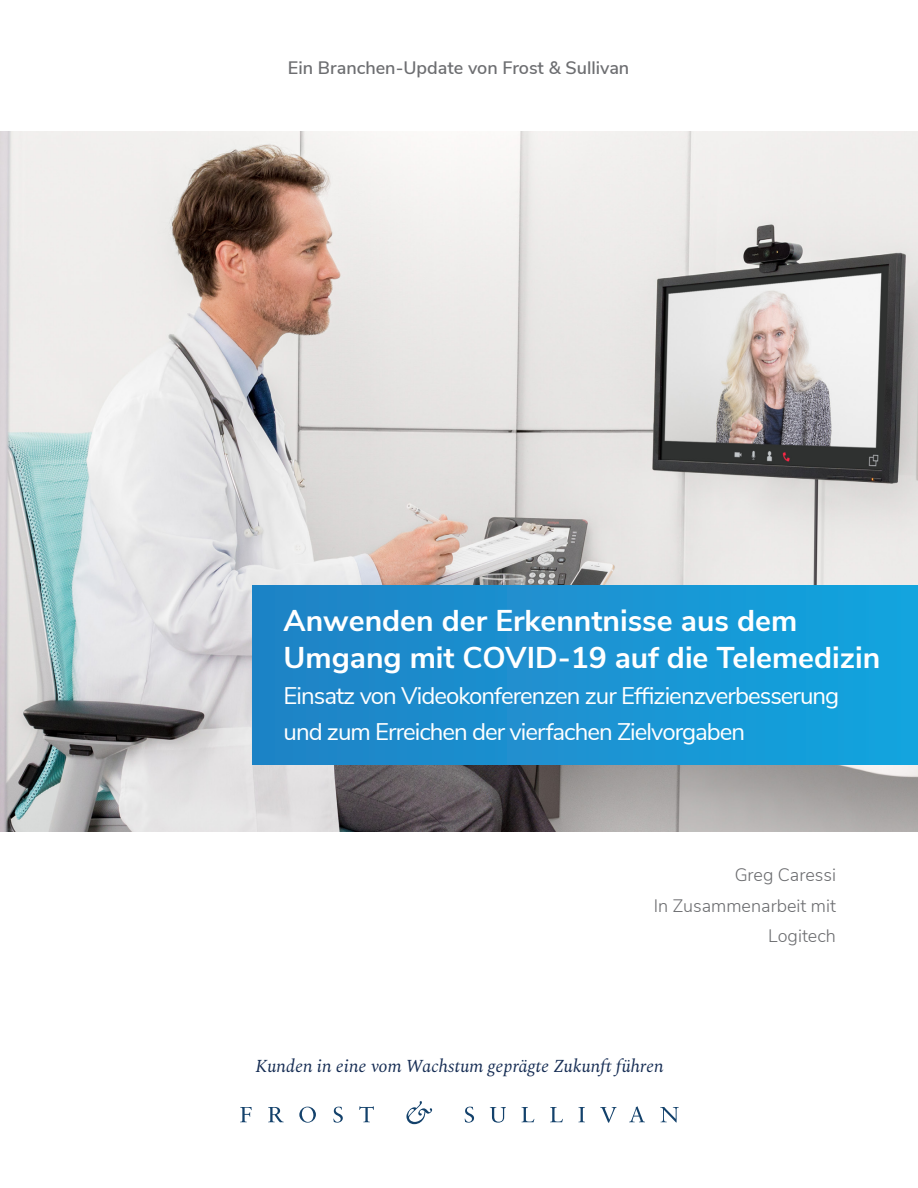
<style>
.page{position:relative;width:918px;height:1188px;background:#fff}
.page>*{position:absolute;margin:0;border:0;box-sizing:border-box;transform-origin:0 0}
.t1{font:700 30px/37.5px "Nunito Sans";color:#fff}
.t2{font:24px/36px "Nunito Sans";letter-spacing:-.04em;color:#fff}
.t3{font:italic 18px "Spectral";color:#162d54}
.t4{font:300 18px/30.8px "Nunito Sans";color:#6c6d70;text-align:right}
.t5{font:600 18px "Nunito Sans";color:#6d6e71}
</style>
<div class="page">
<img style="left:0;top:132px;width:918px;height:700px">
<div style="left:252px;top:585px;width:666px;height:180px;background:linear-gradient(to right,#2082c5,#13a4de)"></div>
<svg style="left:240px;top:1107px;width:12px;height:15px"></svg>
<svg style="left:268px;top:1107px;width:16px;height:15px"></svg>
<svg style="left:299px;top:1107px;width:17px;height:16px"></svg>
<svg style="left:333px;top:1107px;width:10px;height:16px"></svg>
<svg style="left:359px;top:1106px;width:15px;height:16px"></svg>
<svg style="left:465px;top:1107px;width:9px;height:16px"></svg>
<svg style="left:490px;top:1107px;width:16px;height:16px"></svg>
<svg style="left:522px;top:1107px;width:12px;height:15px"></svg>
<svg style="left:550px;top:1107px;width:13px;height:15px"></svg>
<svg style="left:578px;top:1107px;width:7px;height:15px"></svg>
<svg style="left:600px;top:1107px;width:17px;height:16px"></svg>
<svg style="left:629px;top:1106px;width:16px;height:16px"></svg>
<svg style="left:660px;top:1107px;width:19px;height:15px"></svg>
<svg style="left:406px;top:1101px;width:26px;height:23px"></svg>
<p class="t5" style="left:288px;top:54px;width:343px">Ein Branchen-Update von Frost &amp; Sullivan</p>
<p class="t1" style="left:284px;top:600px;width:598px">Anwenden der Erkenntnisse aus dem<br>Umgang mit COVID-19 auf die Telemedizin</p>
<p class="t2" style="left:284px;top:677px;width:557px">Einsatz von Videokonferenzen zur Effizienzverbesserung und zum Erreichen der vierfachen Zielvorgaben</p>
<p class="t4" style="left:654px;top:858px;width:184px">Greg Caressi<br>In Zusammenarbeit mit<br>Logitech</p>
<p class="t3" style="left:255px;top:1053px;width:410px">Kunden in eine vom Wachstum geprägte Zukunft führen</p>
</div>
